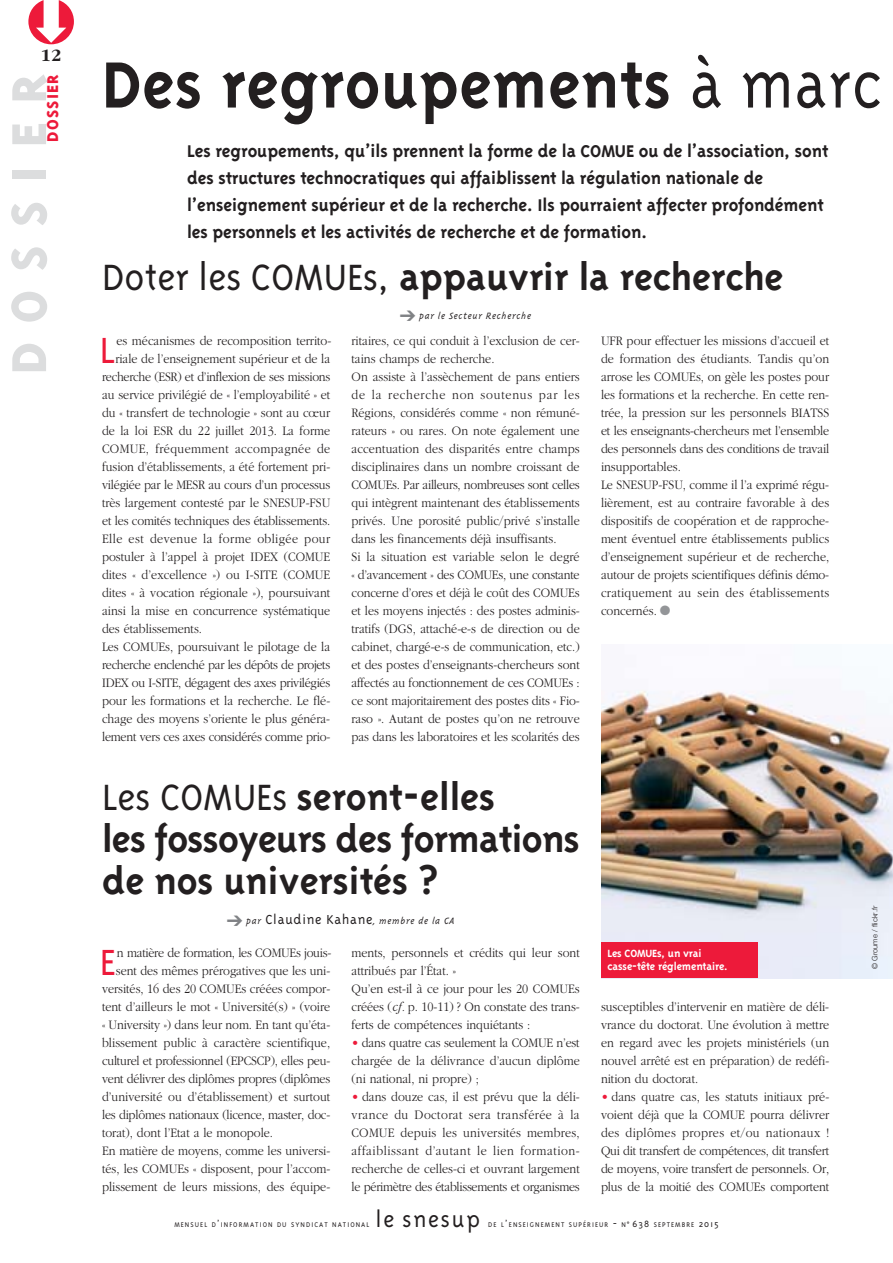
<style>
.page{position:relative;width:893px;height:1263px;background:#fff}
.page>*{position:absolute;margin:0;border:0;box-sizing:border-box;transform-origin:0 0}
.t1{font:700 75px "Triplex";letter-spacing:.01em;color:#231f20;scale:.95 1}
.t2{font:800 56.25px "Triplex";letter-spacing:.335em;color:#dcddde}
.t3{font:700 42px/42px "Triplex";color:#231f20}
.t4{font:300 41.85px "Triplex";color:#ed1a3a}
.t5{font:300 25.5px "Triplex";letter-spacing:.07em;color:#231f20}
.t6{font:700 19.5px/27px "Triplex";letter-spacing:-.005em;color:#231f20}
.t7{font:800 18px "Triplex";letter-spacing:.065em;color:#ed1a3a}
.t8{font:700 18px "Garamond";color:#231f20}
.t9{font:300 13.5px/18px "Garamond";color:#231f20;text-align:justify;scale:.9 1}
.t10{font:300 13.5px "Garamond";letter-spacing:-.02em;color:#231f20;scale:.9 1}
.t11{font:300 13.5px "Garamond";letter-spacing:.03em;color:#231f20;scale:.9 1}
.t12{font:300 13.5px "Garamond";letter-spacing:-.025em;color:#231f20;scale:.9 1}
.t13{font:700 12px/13.5px "Triplex";letter-spacing:-.01em;color:#fff}
.t14{font:italic 300 10.5px "Triplex";letter-spacing:.05em;color:#231f20}
.t15{font:300 7.8px "Triplex";letter-spacing:.135em;color:#231f20}
.t16{font:300 7.5px "Helvetica Neue";letter-spacing:.01em;color:#231f20}
.s1{font-weight:300}
.s2{font-style:normal;font-size:15px}
.s3{font-style:italic}
.s4{color:#ed1a3a}
.s5{color:#939598}
.s6{font-size:10.5px}
</style>
<div class="page">
<img style="left:601px;top:690px;width:292px;height:288px">
<div style="left:601px;top:943px;width:156px;height:35px;background:#ed1a3a"></div>
<p class="t8" style="left:41px;top:48px;width:22px">12</p>
<p class="t7" style="left:46px;top:142px;width:69px;rotate:-90deg">DOSSIER</p>
<p class="t2" style="left:8px;top:374px;width:302px;rotate:-90deg">DOSSIER</p>
<p class="t1" style="left:102px;top:56px;width:822px">Des regroupements <span class="s1">à marc</span></p>
<p class="t6" style="left:187px;top:139px;width:643px">Les regroupements, qu’ils prennent la forme de la COMUE ou de l’association, sont des structures technocratiques qui affaiblissent la régulation nationale de l’enseignement supérieur et de la recherche. Ils pourraient affecter profondément les personnels et les activités de recherche et de formation.</p>
<p class="t3" style="left:102px;top:259px;width:683px"><span class="s1">Doter les COMUEs,</span> appauvrir la recherche</p>
<p class="t4" style="left:100px;top:335px;width:17px">L</p>
<p class="t9" style="left:116px;top:332px;width:240px">es mécanismes de recomposition territo-</p>
<p class="t9" style="left:115px;top:350px;width:240px">riale de l’enseignement supérieur et de la</p>
<p class="t10" style="left:102px;top:371px;width:255px">recherche (ESR) et d’inflexion de ses missions</p>
<p class="t9" style="left:102px;top:386px;width:255px">au service privilégié de « l’employabilité » et</p>
<p class="t9" style="left:102px;top:404px;width:255px">du « transfert de technologie » sont au cœur</p>
<p class="t9" style="left:102px;top:422px;width:255px">de la loi ESR du 22 juillet 2013. La forme</p>
<p class="t11" style="left:102px;top:443px;width:255px">COMUE, fréquemment accompagnée de</p>
<p class="t9" style="left:102px;top:458px;width:255px">fusion d’établissements, a été fortement pri-</p>
<p class="t9" style="left:102px;top:476px;width:255px">vilégiée par le MESR au cours d’un processus</p>
<p class="t9" style="left:102px;top:494px;width:255px">très largement contesté par le SNESUP-FSU</p>
<p class="t9" style="left:102px;top:512px;width:255px">et les comités techniques des établissements.</p>
<p class="t11" style="left:102px;top:533px;width:255px">Elle est devenue la forme obligée pour</p>
<p class="t9" style="left:102px;top:548px;width:255px">postuler à l’appel à projet IDEX (COMUE</p>
<p class="t9" style="left:102px;top:566px;width:255px">dites « d’excellence ») ou I-SITE (COMUE</p>
<p class="t9" style="left:102px;top:584px;width:255px">dites « à vocation régionale »), poursuivant</p>
<p class="t9" style="left:102px;top:602px;width:255px">ainsi la mise en concurrence systématique</p>
<p class="t9" style="left:102px;top:620px;width:113px">des établissements.</p>
<p class="t9" style="left:102px;top:638px;width:255px">Les COMUEs, poursuivant le pilotage de la</p>
<p class="t12" style="left:102px;top:659px;width:255px">recherche enclenché par les dépôts de projets</p>
<p class="t10" style="left:102px;top:677px;width:255px">IDEX ou I-SITE, dégagent des axes privilégiés</p>
<p class="t9" style="left:102px;top:692px;width:255px">pour les formations et la recherche. Le flé-</p>
<p class="t9" style="left:102px;top:710px;width:255px">chage des moyens s’oriente le plus généra-</p>
<p class="t10" style="left:102px;top:731px;width:255px">lement vers ces axes considérés comme prio-</p>
<p class="t14" style="left:419px;top:312px;width:114px">par le Secteur Recherche</p>
<p class="t9" style="left:352px;top:332px;width:255px;text-align:left">ritaires, ce qui conduit à l’exclusion de cer&shy;tains champs de recherche.<br>On assiste à l’assèchement de pans entiers de la recherche non soutenus par les Régions, considérés comme « non rémuné&shy;rateurs » ou rares. On note également une accentuation des disparités entre champs disciplinaires dans un nombre croissant de COMUEs. Par ailleurs, nombreuses sont celles qui intègrent maintenant des établissements privés. Une porosité public/privé s’installe dans les financements déjà insuffisants.<br>Si la situation est variable selon le degré « d’avancement » des COMUEs, une constante concerne d’ores et déjà le coût des COMUEs et les moyens injectés : des postes adminis&shy;tratifs (DGS, attaché-e-s de direction ou de cabinet, chargé-e-s de communication, etc.) et des postes d’enseignants-chercheurs sont affectés au fonctionnement de ces COMUEs : ce sont majoritairement des postes dits « Fio&shy;raso ». Autant de postes qu’on ne retrouve pas dans les laboratoires et les scolarités des</p>
<p class="t3" style="left:102px;top:779px;width:479px"><span class="s1">Les COMUEs</span> seront-elles<br>les fossoyeurs des formations de nos universités ?</p>
<p class="t14" style="left:246px;top:917px;width:210px">par <span class="s2">Claudine Kahane</span>, membre de la CA</p>
<p class="t4" style="left:100px;top:947px;width:18px">E</p>
<p class="t10" style="left:117px;top:947px;width:240px">n matière de formation, les COMUEs jouis-</p>
<p class="t9" style="left:116px;top:962px;width:240px">sent des mêmes prérogatives que les uni-</p>
<p class="t9" style="left:102px;top:980px;width:255px">versités, 16 des 20 COMUEs créées compor-</p>
<p class="t9" style="left:102px;top:998px;width:255px">tent d’ailleurs le mot « Université(s) » (voire</p>
<p class="t9" style="left:102px;top:1016px;width:255px">« University ») dans leur nom. En tant qu’éta-</p>
<p class="t9" style="left:102px;top:1034px;width:255px">blissement public à caractère scientifique,</p>
<p class="t10" style="left:102px;top:1055px;width:255px">culturel et professionnel (EPCSCP), elles peu-</p>
<p class="t10" style="left:102px;top:1073px;width:255px">vent délivrer des diplômes propres (diplômes</p>
<p class="t9" style="left:102px;top:1088px;width:255px">d’université ou d’établissement) et surtout</p>
<p class="t9" style="left:102px;top:1106px;width:255px">les diplômes nationaux (licence, master, doc-</p>
<p class="t9" style="left:102px;top:1124px;width:192px">torat), dont l’Etat a le monopole.</p>
<p class="t9" style="left:102px;top:1142px;width:255px">En matière de moyens, comme les universi-</p>
<p class="t9" style="left:102px;top:1160px;width:255px">tés, les COMUEs « disposent, pour l’accom-</p>
<p class="t9" style="left:102px;top:1178px;width:255px">plissement de leurs missions, des équipe-</p>
<p class="t9" style="left:352px;top:944px;width:255px;text-align:left">ments, personnels et crédits qui leur sont attribués par l’État. »<br>Qu’en est-il à ce jour pour les 20 COMUEs créées (<span class="s3">cf.</span> p. 10-11) ? On constate des trans&shy;ferts de compétences inquiétants :</p>
<p class="t9" style="left:352px;top:1034px;width:255px"><span class="s4">•</span> dans quatre cas seulement la COMUE n’est chargée de la délivrance d’aucun diplôme (ni national, ni propre) ;</p>
<p class="t9" style="left:352px;top:1088px;width:255px"><span class="s4">•</span> dans douze cas, il est prévu que la déli&shy;vrance du Doctorat sera transférée à la COMUE depuis les universités membres, affaiblissant d’autant le lien formation&shy;recherche de celles-ci et ouvrant largement le périmètre des établissements et organismes</p>
<p class="t9" style="left:601px;top:332px;width:255px;text-align:left">UFR pour effectuer les missions d’accueil et de formation des étudiants. Tandis qu’on arrose les COMUEs, on gèle les postes pour les formations et la recherche. En cette ren&shy;trée, la pression sur les personnels BIATSS et les enseignants-chercheurs met l’ensemble des personnels dans des conditions de travail insupportables.<br>Le SNESUP-FSU, comme il l’a exprimé régu&shy;lièrement, est au contraire favorable à des dispositifs de coopération et de rapproche&shy;ment éventuel entre établissements publics d’enseignement supérieur et de recherche, autour de projets scientifiques définis démo&shy;cratiquement au sein des établissements concernés. <span class="s5">●</span></p>
<p class="t13" style="left:607px;top:947px;width:122px">Les COMUEs, un vrai casse-tête réglementaire.</p>
<p class="t9" style="left:601px;top:998px;width:255px">susceptibles d’intervenir en matière de déli&shy;vrance du doctorat. Une évolution à mettre en regard avec les projets ministériels (un nouvel arrêté est en préparation) de redéfi&shy;nition du doctorat.</p>
<p class="t9" style="left:601px;top:1088px;width:255px"><span class="s4">•</span> dans quatre cas, les statuts initiaux pré&shy;voient déjà que la COMUE pourra délivrer des diplômes propres et/ou nationaux !<br>Qui dit transfert de compétences, dit transfert de moyens, voire transfert de personnels. Or, plus de la moitié des COMUEs comportent</p>
<p class="t15" style="left:174px;top:1222px;width:197px">MENSUEL D<span class="s6">’</span>INFORMATION DU SYNDICAT NATIONAL</p>
<p class="t5" style="left:375px;top:1210px;width:106px">le snesup</p>
<p class="t15" style="left:488px;top:1222px;width:232px">DE L<span class="s6">’</span>ENSEIGNEMENT SUPÉRIEUR <span class="s6">-</span> N<span class="s6">˚ 638</span> SEPTEMBRE <span class="s6">2015</span></p>
<p class="t16" style="left:872px;top:969px;width:65px;rotate:-90deg">© Groume / flickr.fr</p>
</div>
